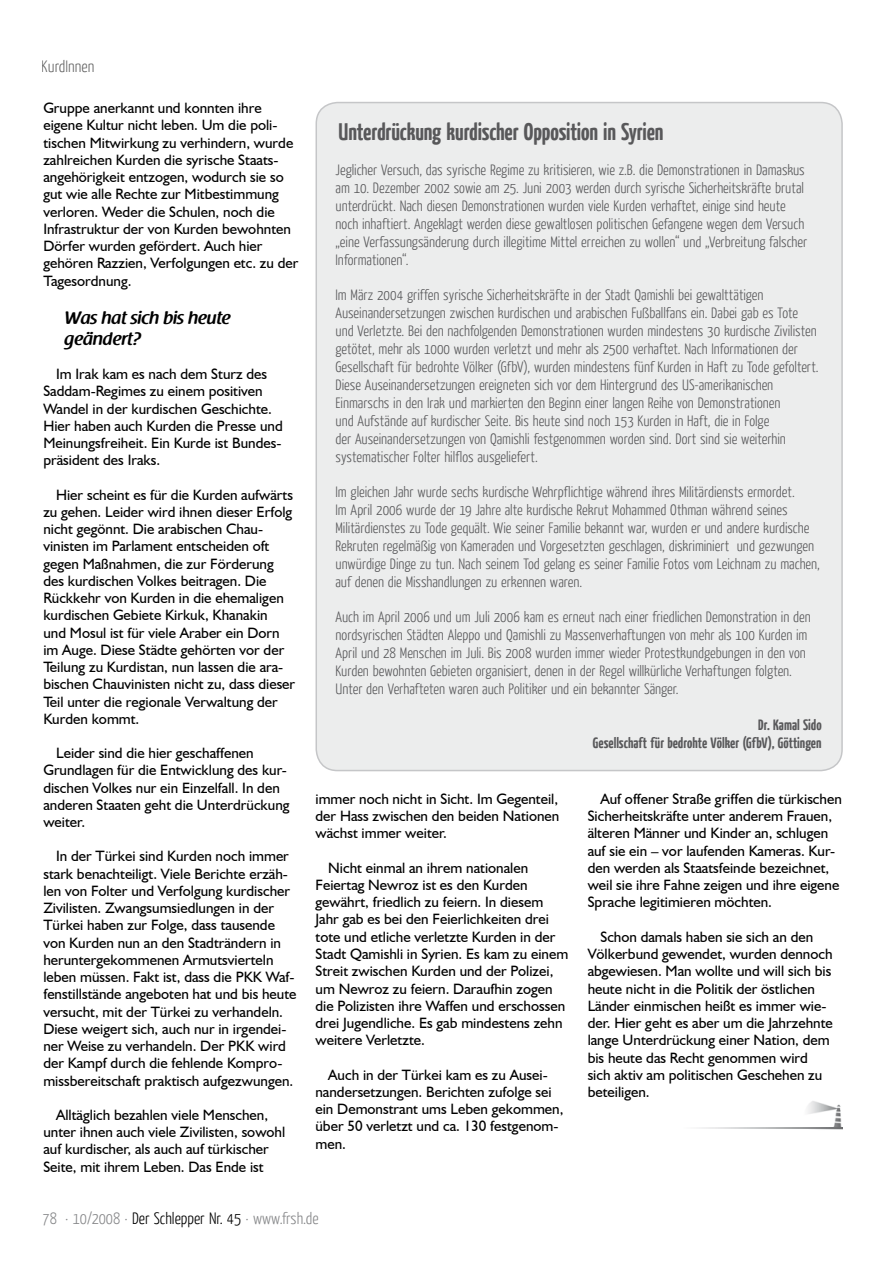
<style>
.page{position:relative;width:893px;height:1263px;background:#fff}
.page>*{position:absolute;margin:0;border:0;box-sizing:border-box;transform-origin:0 0}
.t1{font:700 24px "Yanone Kaffeesatz";letter-spacing:-.01em;color:#58585a}
.t2{font:600 18px/21px "Raspoutine";color:#000}
.t3{font:300 16.5px "Yanone Kaffeesatz";color:#87888a}
.t4{font:300 16.5px "Yanone Kaffeesatz";color:#000}
.t5{font:15px/17.2px "Humanist 521 BT";color:#000}
.t6{font:300 15px/18px "Yanone Kaffeesatz";color:#58585a}
.t7{font:700 15px/18px "Yanone Kaffeesatz";color:#58585a;text-align:right}
.s1{color:#000}
</style>
<div class="page">
<img style="left:808px;top:1101px;width:35px;height:29px">
<img style="left:701px;top:1127px;width:142px;height:2px">
<div style="left:316px;top:103px;width:526px;height:667px;background:#eceded;border-radius:21px"></div>
<p class="t4" style="left:42px;top:56px;width:54px">KurdInnen</p>
<p class="t5" style="left:43px;top:99px;width:257px">Gruppe anerkannt und konnten ihre eigene Kultur nicht leben. Um die poli&shy;tischen Mitwirkung zu verhindern, wurde zahlreichen Kurden die syrische Staats&shy;angehörigkeit entzogen, wodurch sie so gut wie alle Rechte zur Mitbestimmung verloren. Weder die Schulen, noch die Infrastruktur der von Kurden bewohnten Dörfer wurden gefördert. Auch hier gehören Razzien, Verfolgungen etc. zu der Tagesordnung.</p>
<p class="t2" style="left:65px;top:307px;width:168px">Was hat sich bis heute geändert?</p>
<p class="t5" style="left:43px;top:365px;width:241px;text-indent:13px">Im Irak kam es nach dem Sturz des Saddam-Regimes zu einem positiven Wandel in der kurdischen Geschichte.<br>Hier haben auch Kurden die Presse und Meinungsfreiheit. Ein Kurde ist Bundes&shy;präsident des Iraks.</p>
<p class="t5" style="left:43px;top:485px;width:253px;text-indent:13px">Hier scheint es für die Kurden aufwärts zu gehen. Leider wird ihnen dieser Erfolg nicht gegönnt. Die arabischen Chau&shy;vinisten im Parlament entscheiden oft gegen Maßnahmen, die zur Förderung des kurdischen Volkes beitragen. Die Rückkehr von Kurden in die ehemaligen kurdischen Gebiete Kirkuk, Khanakin<br>und Mosul ist für viele Araber ein Dorn im Auge. Diese Städte gehörten vor der Teilung zu Kurdistan, nun lassen die ara&shy;bischen Chauvinisten nicht zu, dass dieser Teil unter die regionale Verwaltung der Kurden kommt.</p>
<p class="t5" style="left:43px;top:744px;width:248px;text-indent:13px">Leider sind die hier geschaffenen<br>Grundlagen für die Entwicklung des kur&shy;dischen Volkes nur ein Einzelfall. In den anderen Staaten geht die Unterdrückung weiter.</p>
<p class="t5" style="left:43px;top:847px;width:255px;text-indent:13px">In der Türkei sind Kurden noch immer stark benachteiligt. Viele Berichte erzäh&shy;len von Folter und Verfolgung kurdischer Zivilisten. Zwangsumsiedlungen in der Türkei haben zur Folge, dass tausende von Kurden nun an den Stadträndern in heruntergekommenen Armutsvierteln leben müssen. Fakt ist, dass die PKK Waf&shy;fenstillstände angeboten hat und bis heute versucht, mit der Türkei zu verhandeln.<br>Diese weigert sich, auch nur in irgendei&shy;ner Weise zu verhandeln. Der PKK wird der Kampf durch die fehlende Kompro&shy;missbereitschaft praktisch aufgezwungen.</p>
<p class="t5" style="left:43px;top:1106px;width:243px;text-indent:13px">Alltäglich bezahlen viele Menschen, unter ihnen auch viele Zivilisten, sowohl auf kurdischer, als auch auf türkischer Seite, mit ihrem Leben. Das Ende ist</p>
<h1 class="t1" style="left:339px;top:115px;width:326px">Unterdrückung kurdischer Opposition in Syrien</h1>
<p class="t6" style="left:336px;top:160px;width:473px">Jeglicher Versuch, das syrische Regime zu kritisieren, wie z.B. die Demonstrationen in Damaskus am 10. Dezember 2002 sowie am 25. Juni 2003 werden durch syrische Sicherheitskräfte brutal unterdrückt. Nach diesen Demonstrationen wurden viele Kurden verhaftet, einige sind heute noch inhaftiert. Angeklagt werden diese gewaltlosen politischen Gefangene wegen dem Versuch „eine Verfassungsänderung durch illegitime Mittel erreichen zu wollen“ und „Verbreitung falscher Informationen“.</p>
<p class="t6" style="left:336px;top:285px;width:484px">Im März 2004 griffen syrische Sicherheitskräfte in der Stadt Qamishli bei gewalttätigen Auseinandersetzungen zwischen kurdischen und arabischen Fußballfans ein. Dabei gab es Tote und Verletzte. Bei den nachfolgenden Demonstrationen wurden mindestens 30 kurdische Zivilisten getötet, mehr als 1000 wurden verletzt und mehr als 2500 verhaftet. Nach Informationen der Gesellschaft für bedrohte Völker (GfbV), wurden mindestens fünf Kurden in Haft zu Tode gefoltert.<br>Diese Auseinandersetzungen ereigneten sich vor dem Hintergrund des US-amerikanischen Einmarschs in den Irak und markierten den Beginn einer langen Reihe von Demonstrationen<br>und Aufstände auf kurdischer Seite. Bis heute sind noch 153 Kurden in Haft, die in Folge<br>der Auseinandersetzungen von Qamishli festgenommen worden sind. Dort sind sie weiterhin systematischer Folter hilflos ausgeliefert.</p>
<p class="t6" style="left:336px;top:482px;width:486px">Im gleichen Jahr wurde sechs kurdische Wehrpflichtige während ihres Militärdiensts ermordet.<br>Im April 2006 wurde der 19 Jahre alte kurdische Rekrut Mohammed Othman während seines Militärdienstes zu Tode gequält. Wie seiner Familie bekannt war, wurden er und andere kurdische Rekruten regelmäßig von Kameraden und Vorgesetzten geschlagen, diskriminiert und gezwungen unwürdige Dinge zu tun. Nach seinem Tod gelang es seiner Familie Fotos vom Leichnam zu machen, auf denen die Misshandlungen zu erkennen waren.</p>
<p class="t6" style="left:336px;top:607px;width:477px">Auch im April 2006 und um Juli 2006 kam es erneut nach einer friedlichen Demonstration in den nordsyrischen Städten Aleppo und Qamishli zu Massenverhaftungen von mehr als 100 Kurden im April und 28 Menschen im Juli. Bis 2008 wurden immer wieder Protestkundgebungen in den von Kurden bewohnten Gebieten organisiert, denen in der Regel willkürliche Verhaftungen folgten.<br>Unter den Verhafteten waren auch Politiker und ein bekannter Sänger.</p>
<p class="t7" style="left:593px;top:715px;width:230px">Dr. Kamal Sido<br>Gesellschaft für bedrohte Völker (GfbV), Göttingen</p>
<p class="t5" style="left:315px;top:790px;width:245px;text-align:justify">immer noch nicht in Sicht. Im Gegenteil, der Hass zwischen den beiden Nationen wächst immer weiter.</p>
<p class="t5" style="left:315px;top:859px;width:254px;text-indent:13px">Nicht einmal an ihrem nationalen Feiertag Newroz ist es den Kurden gewährt, friedlich zu feiern. In diesem Jahr gab es bei den Feierlichkeiten drei tote und etliche verletzte Kurden in der Stadt Qamishli in Syrien. Es kam zu einem Streit zwischen Kurden und der Polizei, um Newroz zu feiern. Daraufhin zogen die Polizisten ihre Waffen und erschossen drei Jugendliche. Es gab mindestens zehn weitere Verletzte.</p>
<p class="t5" style="left:315px;top:1065px;width:250px;text-indent:13px">Auch in der Türkei kam es zu Ausei&shy;nandersetzungen. Berichten zufolge sei ein Demonstrant ums Leben gekommen, über 50 verletzt und ca. 130 festgenom&shy;men.</p>
<p class="t5" style="left:588px;top:790px;width:256px;text-indent:13px">Auf offener Straße griffen die türkischen Sicherheitskräfte unter anderem Frauen, älteren Männer und Kinder an, schlugen auf sie ein – vor laufenden Kameras. Kur&shy;den werden als Staatsfeinde bezeichnet, weil sie ihre Fahne zeigen und ihre eigene Sprache legitimieren möchten.</p>
<p class="t5" style="left:588px;top:928px;width:247px;text-indent:13px">Schon damals haben sie sich an den Völkerbund gewendet, wurden dennoch abgewiesen. Man wollte und will sich bis heute nicht in die Politik der östlichen Länder einmischen heißt es immer wie&shy;der. Hier geht es aber um die Jahrzehnte lange Unterdrückung einer Nation, dem bis heute das Recht genommen wird sich aktiv am politischen Geschehen zu beteiligen.</p>
<p class="t3" style="left:43px;top:1208px;width:278px">78 · 10/2008 · <span class="s1">Der Schlepper Nr. 45</span> · www.frsh.de</p>
</div>
